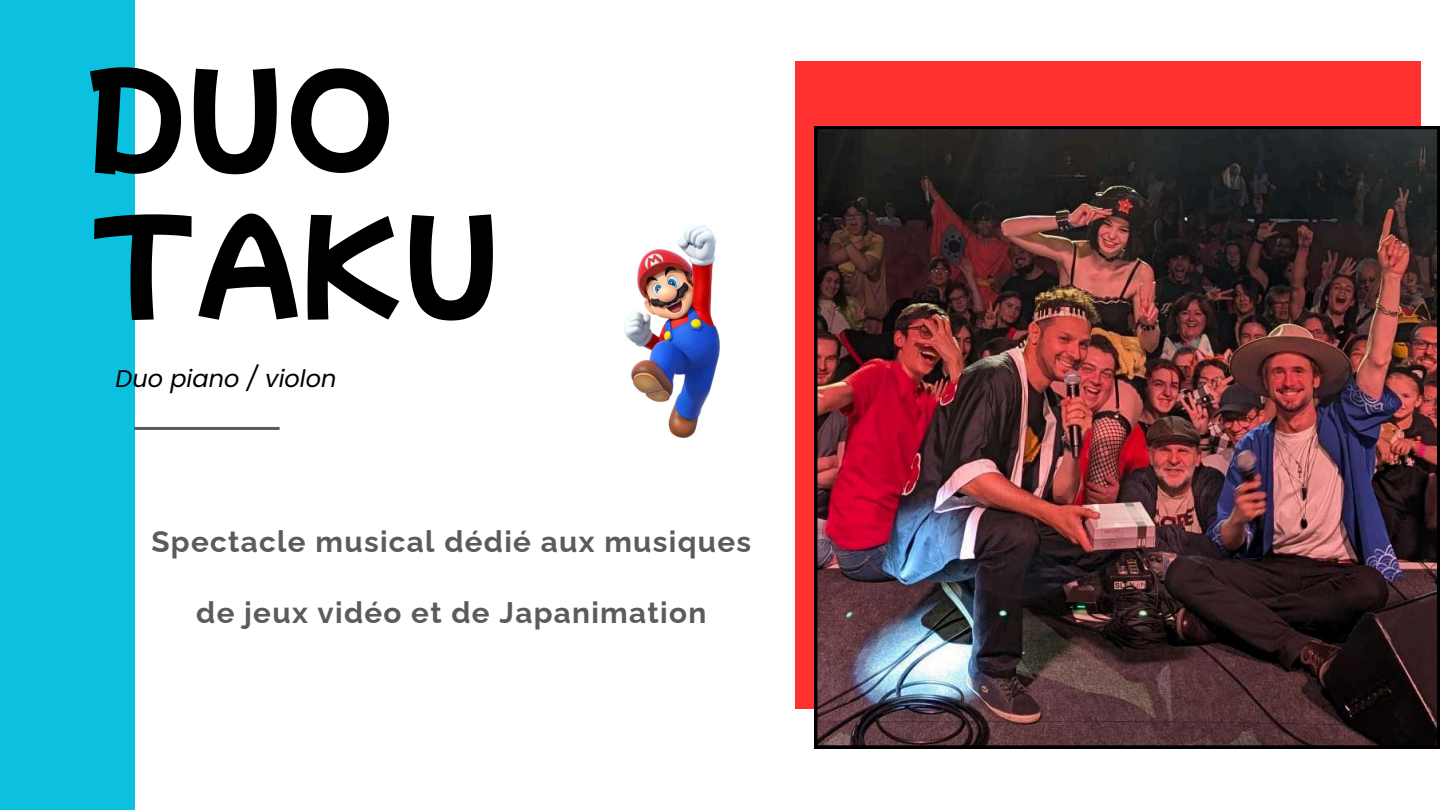
<style>
.page{position:relative;width:1440px;height:810px;background:#fff}
.page>*{position:absolute;margin:0;border:0;box-sizing:border-box;transform-origin:0 0}
.t1{font:120px/146.2px "Mochiy Pop One";color:#000}
.t2{font:700 29.7px "Raleway";letter-spacing:.045em;color:#5b5b5b}
.t3{font:italic 24px "Poppins";color:#000}
</style>
<div class="page">
<div style="left:795px;top:62px;width:626px;height:647px;background:#ff3131"></div>
<img style="left:814px;top:126px;width:626px;height:622px">
<div style="left:0;top:0;width:134px;height:810px;background:#0cc0df"></div>
<hr style="left:134px;top:427px;width:146px;height:3px;background:#5b5b5b">
<img style="left:625px;top:226px;width:95px;height:212px">
<h1 class="t1" style="left:90px;top:40px;width:413px">DUO<br>TAKU</h1>
<p class="t3" style="left:116px;top:362px;width:222px">Duo piano / violon</p>
<p class="t2" style="left:151px;top:524px;width:601px">Spectacle musical dédié aux musiques</p>
<p class="t2" style="left:196px;top:596px;width:512px">de jeux vidéo et de Japanimation</p>
</div>
